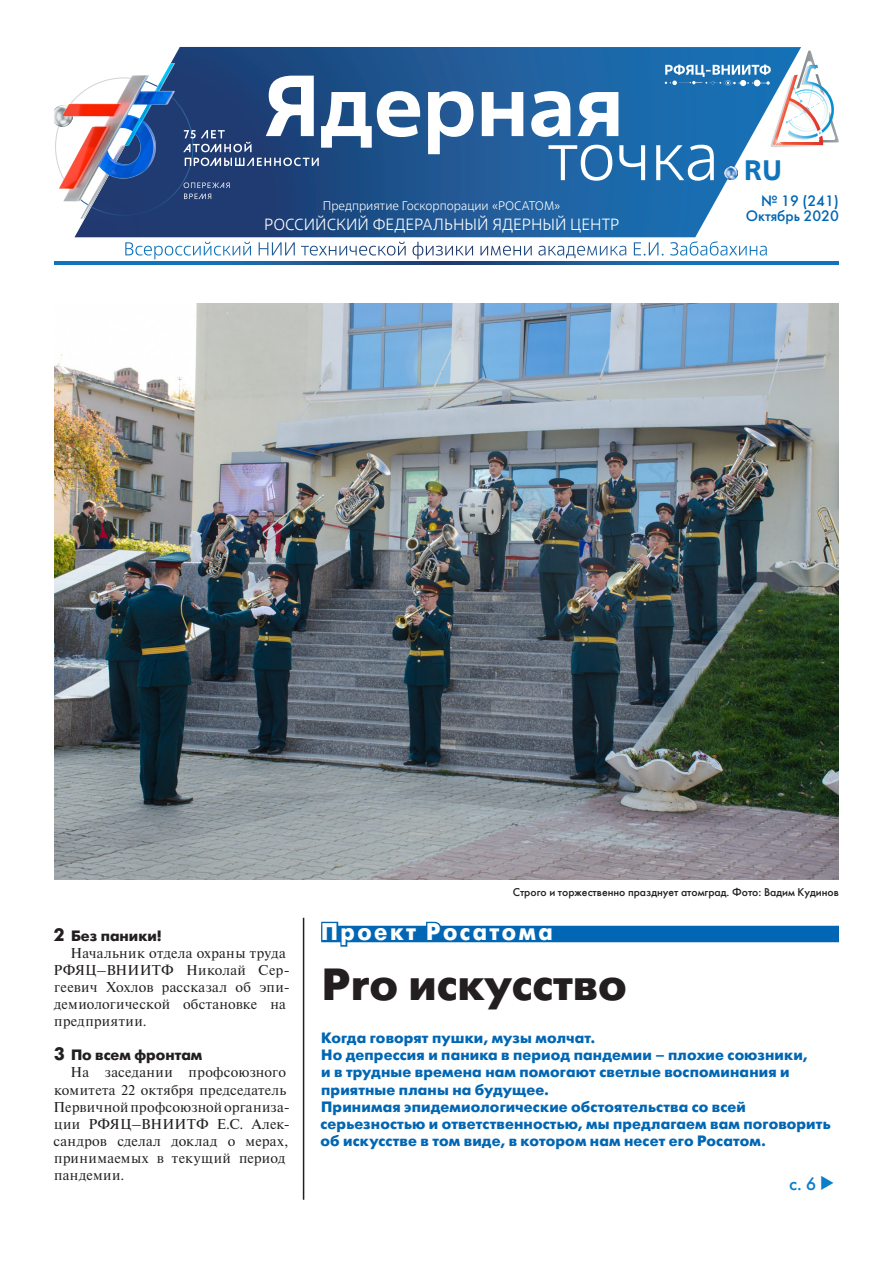
<style>
.page{position:relative;width:893px;height:1263px;background:#fff}
.page>*{position:absolute;margin:0;border:0;box-sizing:border-box;transform-origin:0 0}
.t1{font:700 86.4px "Rosatom";color:#fff}
.t2{font:300 68.55px "Rosatom";color:#fff}
.t3{font:700 45px "Futuris C";color:#231f20}
.t4{font:700 28.05px "Rosatom";color:#1074bc}
.t5{font:700 24px "Futuris C";letter-spacing:.11em;color:#fff;scale:.93 1}
.t6{font:18px "Futuris C";color:#0a7eca}
.t7{font:300 16.2px "Rosatom";color:#fff}
.t8{font:700 15px/17.1px "Futuris C";letter-spacing:.01em;color:#0166b3}
.t9{font:700 15px "Futuris C";color:#231f20}
.t10{font:15px/15px "Futuris C";color:#0166b3;text-align:right}
.t11{font:14.25px/17.1px "Newton I";letter-spacing:.02em;color:#231f20}
.t12{font:300 12.45px "Rosatom";color:#fff}
.t13{font:11.25px "Futuris C";color:#231f20}
.s1{font-size:18px}
</style>
<div class="page">
<img style="left:54px;top:303px;width:785px;height:577px">
<svg style="left:74px;top:47px;width:727px;height:190px;background:#3369a0"></svg>
<img style="left:54px;top:64px;width:140px;height:155px">
<img style="left:724px;top:166px;width:14px;height:14px">
<svg style="left:54px;top:262px;width:784px;height:2px;background:#1862a2"></svg>
<svg style="left:244px;top:241px;width:474px;height:15px"></svg>
<svg style="left:665px;top:50px;width:174px;height:102px"></svg>
<svg style="left:770px;top:133px;width:16px;height:16px"></svg>
<svg style="left:77px;top:80px;width:242px;height:136px;background:#465a89"></svg>
<hr style="left:303px;top:918px;width:1px;height:282px;background:#231f20">
<div style="left:321px;top:926px;width:518px;height:16px;background:#0166b3"></div>
<svg style="left:321px;top:921px;width:98px;height:26px"></svg>
<svg style="left:425px;top:921px;width:129px;height:22px"></svg>
<h1 class="t1" style="left:264px;top:50px;width:361px">Ядерная</h1>
<h2 class="t2" style="left:548px;top:114px;width:172px">точка</h2>
<p class="t12" style="left:323px;top:198px;width:239px">Предприятие Госкорпорации «РОСАТОМ»</p>
<p class="t7" style="left:264px;top:215px;width:357px">РОССИЙСКИЙ ФЕДЕРАЛЬНЫЙ ЯДЕРНЫЙ ЦЕНТР</p>
<h3 class="t4" style="left:744px;top:152px;width:39px">RU</h3>
<p class="t10" style="left:746px;top:194px;width:95px">№ 19 (241)<br>Октябрь 2020</p>
<p class="t9" style="left:54px;top:927px;width:109px"><span class="s1">2</span> Без паники!</p>
<p class="t11" style="left:54px;top:944px;width:238px;text-indent:17px">Начальник отдела охраны труда<br>РФЯЦ–ВНИИТФ Николай Сер&shy;геевич Хохлов рассказал об эпи&shy;демиологической обстановке на предприятии.</p>
<p class="t9" style="left:54px;top:1047px;width:150px"><span class="s1">3</span> По всем фронтам</p>
<p class="t11" style="left:53px;top:1064px;width:238px;text-indent:17px">На заседании профсоюзного комитета 22 октября председатель<br>Первичной профсоюзной организа&shy;ции РФЯЦ–ВНИИТФ Е.С. Алек&shy;сандров сделал доклад о мерах, принимаемых в текущий период пандемии.</p>
<p class="t13" style="left:513px;top:885px;width:328px">Строго и торжественно празднует атомград. Фото: Вадим Кудинов</p>
<h3 class="t5" style="left:321px;top:918px;width:250px">Проект Росатома</h3>
<h3 class="t3" style="left:322px;top:959px;width:306px">Pro искусство</h3>
<p class="t8" style="left:321px;top:1030px;width:512px">Когда говорят пушки, музы молчат.<br>Но депрессия и паника в период пандемии – плохие союзники,<br>и в трудные времена нам помогают светлые воспоминания и приятные планы на будущее.<br>Принимая эпидемиологические обстоятельства со всей серьезностью и ответственностью, мы предлагаем вам поговорить об искусстве в том виде, в котором нам несет его Росатом.</p>
<p class="t6" style="left:789px;top:1172px;width:29px">с. 6</p>
</div>
